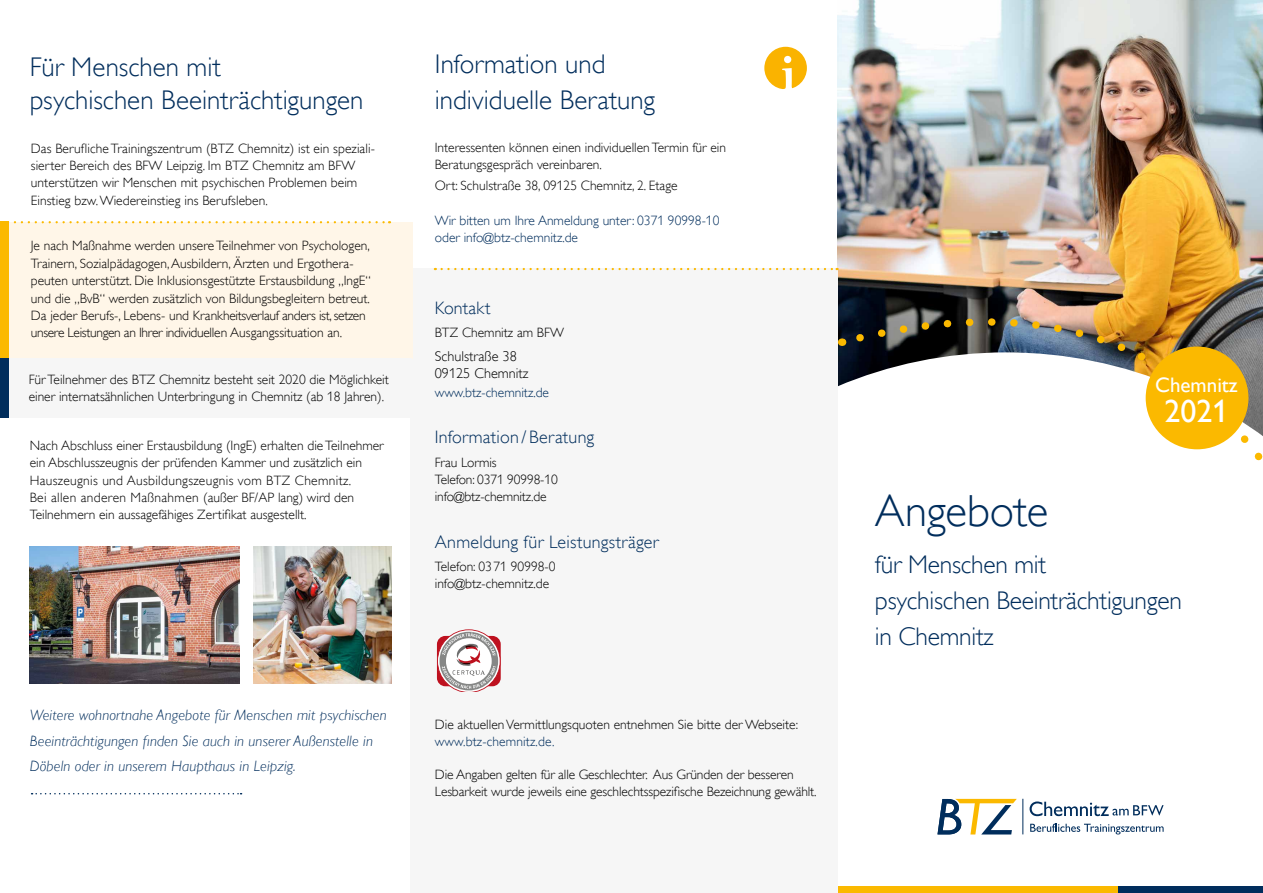
<style>
.page{position:relative;width:1263px;height:893px;background:#fff}
.page>*{position:absolute;margin:0;border:0;box-sizing:border-box;transform-origin:0 0}
.t1{font:51.75px "Bell MT Bold";color:#fff}
.Überschrift_Titel{font:44.85px "Gill Sans Alt One WGL Light";letter-spacing:-.01em;color:#002d5c}
.t2{font:31.95px "Gill Sans Alt One WGL";color:#fff}
.Überschrift_Balken{font:27px/33px "Gill Sans Alt One WGL Light";color:#002d5c}
.t3{font:25.5px "Gill Sans Alt One WGL Light";letter-spacing:-.01em;color:#002d5c}
.t4{font:21px "Gill Sans Alt One WGL";color:#fff}
.Zwischenüberschrift{font:18px "Gill Sans Alt One WGL Light";letter-spacing:.015em;color:#002d5c}
.Überschrift_Balken-2{font:18px "Gill Sans Alt One WGL Light";letter-spacing:.005em;color:#002d5c}
.Fließtext{font:italic 15px/25.3px "Gill Sans Alt One WGL Light";letter-spacing:.01em;color:#002d5c}
.Zwischenüberschrift-2{font:14.25px/17.2px "Gill Sans Alt One WGL Light";color:#000}
.Fließtext-2{font:13.5px/17.2px "Gill Sans Alt One WGL Light";color:#000}
.Tabellenkörper{font:13.5px/16.5px "Gill Sans Alt One WGL Light";color:#000}
.Zwischenüberschrift-3{font:13.5px/17.2px "Gill Sans Alt One WGL Light";letter-spacing:-.01em;color:#000}
.Fließtext-3{font:13.5px/17.2px "Gill Sans Alt One WGL Light";color:#002d5c}
.Zwischenüberschrift-4{font:13.5px "Gill Sans Alt One WGL Light";color:#002d5c}
.s1{color:#002d5c}
</style>
<div class="page">
<img style="left:838px;top:0;width:425px;height:352px">
<hr style="left:1022px;top:799px;width:1px;height:35px;background:#002d5c">
<svg style="left:937px;top:799px;width:80px;height:35px"></svg>
<svg style="left:1029px;top:801px;width:134px;height:15px"></svg>
<svg style="left:1030px;top:824px;width:133px;height:10px"></svg>
<div style="left:838px;top:887px;width:313px;height:6px;background:#fbb900"></div>
<div style="left:1119px;top:887px;width:144px;height:6px;background:#002d5c"></div>
<div style="left:410px;top:269px;width:428px;height:624px;background:#f6f6f6"></div>
<div style="left:764px;top:47px;width:43px;height:42px;background:#fab300;border-radius:50%"></div>
<img style="left:30px;top:546px;width:209px;height:137px">
<svg style="left:437px;top:629px;width:64px;height:63px"></svg>
<div style="left:0;top:222px;width:412px;height:137px;background:#fff6e8"></div>
<div style="left:0;top:221px;width:9px;height:137px;background:#fbb900"></div>
<svg style="left:32px;top:793px;width:210px;height:1px"></svg>
<img style="left:843px;top:301px;width:420px;height:160px">
<div style="left:1146px;top:347px;width:102px;height:102px;background:#fbb900;border-radius:50%"></div>
<svg style="left:9px;top:221px;width:381px;height:2px"></svg>
<svg style="left:442px;top:268px;width:396px;height:2px"></svg>
<div style="left:0;top:358px;width:411px;height:60px;background:#f6f6f6"></div>
<div style="left:0;top:358px;width:9px;height:60px;background:#002d5c"></div>
<img style="left:253px;top:546px;width:138px;height:137px">
<p class="Überschrift_Balken" style="left:30px;top:51px;width:335px">Für Menschen mit<br>psychischen Beeinträchtigungen</p>
<p class="Überschrift_Balken" style="left:435px;top:46px;width:222px;line-height:36px">Information und individuelle Beratung</p>
<p class="t1" style="left:781px;top:43px;width:17px">i</p>
<p class="Fließtext-2" style="left:435px;top:139px;width:293px">Interessenten können einen individuellen Termin für ein<br>Beratungsgespräch vereinbaren.</p>
<p class="Fließtext-2" style="left:435px;top:177px;width:244px">Ort: Schulstraße 38, 09125 Chemnitz, 2. Etage</p>
<p class="Fließtext-3" style="left:435px;top:212px;width:286px">Wir bitten um Ihre Anmeldung unter: 0371 90998-10 oder info@btz-chemnitz.de</p>
<p class="Fließtext-2" style="left:31px;top:140px;width:346px">Das Berufliche Trainingszentrum (BTZ Chemnitz) ist ein speziali&shy;sierter Bereich des BFW Leipzig. Im BTZ Chemnitz am BFW unterstützen wir Menschen mit psychischen Problemen beim Einstieg bzw. Wiedereinstieg ins Berufsleben.</p>
<p class="Fließtext-2" style="left:31px;top:237px;width:341px">Je nach Maßnahme werden unsere Teilnehmer von Psychologen, Trainern, Sozialpädagogen, Ausbildern, Ärzten und Ergothera&shy;peuten unterstützt. Die Inklusionsgestützte Erstausbildung „IngE“ und die „BvB“ werden zusätzlich von Bildungsbegleitern betreut.<br>Da jeder Berufs-, Lebens- und Krankheitsverlauf anders ist, setzen unsere Leistungen an Ihrer individuellen Ausgangssituation an.</p>
<p class="Überschrift_Balken-2" style="left:435px;top:296px;width:57px">Kontakt</p>
<p class="Fließtext-2" style="left:435px;top:324px;width:131px">BTZ Chemnitz am BFW</p>
<p class="Zwischenüberschrift-2" style="left:435px;top:347px;width:95px">Schulstraße 38<br>09125 Chemnitz</p>
<p class="Zwischenüberschrift-4" style="left:435px;top:384px;width:116px">www.btz-chemnitz.de</p>
<p class="Zwischenüberschrift" style="left:435px;top:426px;width:161px">Information / Beratung</p>
<p class="Zwischenüberschrift-3" style="left:435px;top:454px;width:124px">Frau Lormis<br>Telefon: 0371 90998-10 info@btz-chemnitz.de</p>
<p class="Zwischenüberschrift" style="left:435px;top:530px;width:226px">Anmeldung für Leistungsträger</p>
<p class="Zwischenüberschrift-3" style="left:435px;top:558px;width:122px">Telefon: 03 71 90998-0 info@btz-chemnitz.de</p>
<p class="Tabellenkörper" style="left:29px;top:372px;width:362px">Für Teilnehmer des BTZ Chemnitz besteht seit 2020 die Möglichkeit einer internatsähnlichen Unterbringung in Chemnitz (ab 18 Jahren).</p>
<p class="t4" style="left:1155px;top:371px;width:84px">Chemnitz</p>
<p class="t2" style="left:1164px;top:390px;width:65px">2021</p>
<p class="Fließtext-2" style="left:30px;top:437px;width:355px">Nach Abschluss einer Erstausbildung (IngE) erhalten die Teilnehmer ein Abschlusszeugnis der prüfenden Kammer und zusätzlich ein Hauszeugnis und Ausbildungszeugnis vom BTZ Chemnitz.<br>Bei allen anderen Maßnahmen (außer BF/AP lang) wird den Teilnehmern ein aussagefähiges Zertifikat ausgestellt.</p>
<p class="Überschrift_Titel" style="left:875px;top:481px;width:175px">Angebote</p>
<p class="t3" style="left:875px;top:547px;width:173px">für Menschen mit</p>
<p class="t3" style="left:875px;top:584px;width:308px">psychischen Beeinträchtigungen</p>
<p class="t3" style="left:875px;top:620px;width:120px">in Chemnitz</p>
<p class="Fließtext" style="left:30px;top:702px;width:358px">Weitere wohnortnahe Angebote für Menschen mit psychischen<br>Beeinträchtigungen finden Sie auch in unserer Außenstelle in<br>Döbeln oder in unserem Haupthaus in Leipzig.</p>
<p class="Fließtext-2" style="left:435px;top:716px;width:365px">Die aktuellen Vermittlungsquoten entnehmen Sie bitte der Webseite: <span class="s1">www.btz-chemnitz.de.</span></p>
<p class="Fließtext-2" style="left:435px;top:766px;width:383px">Die Angaben gelten für alle Geschlechter. Aus Gründen der besseren<br>Lesbarkeit wurde jeweils eine geschlechtsspezifische Bezeichnung gewählt.</p>
</div>
